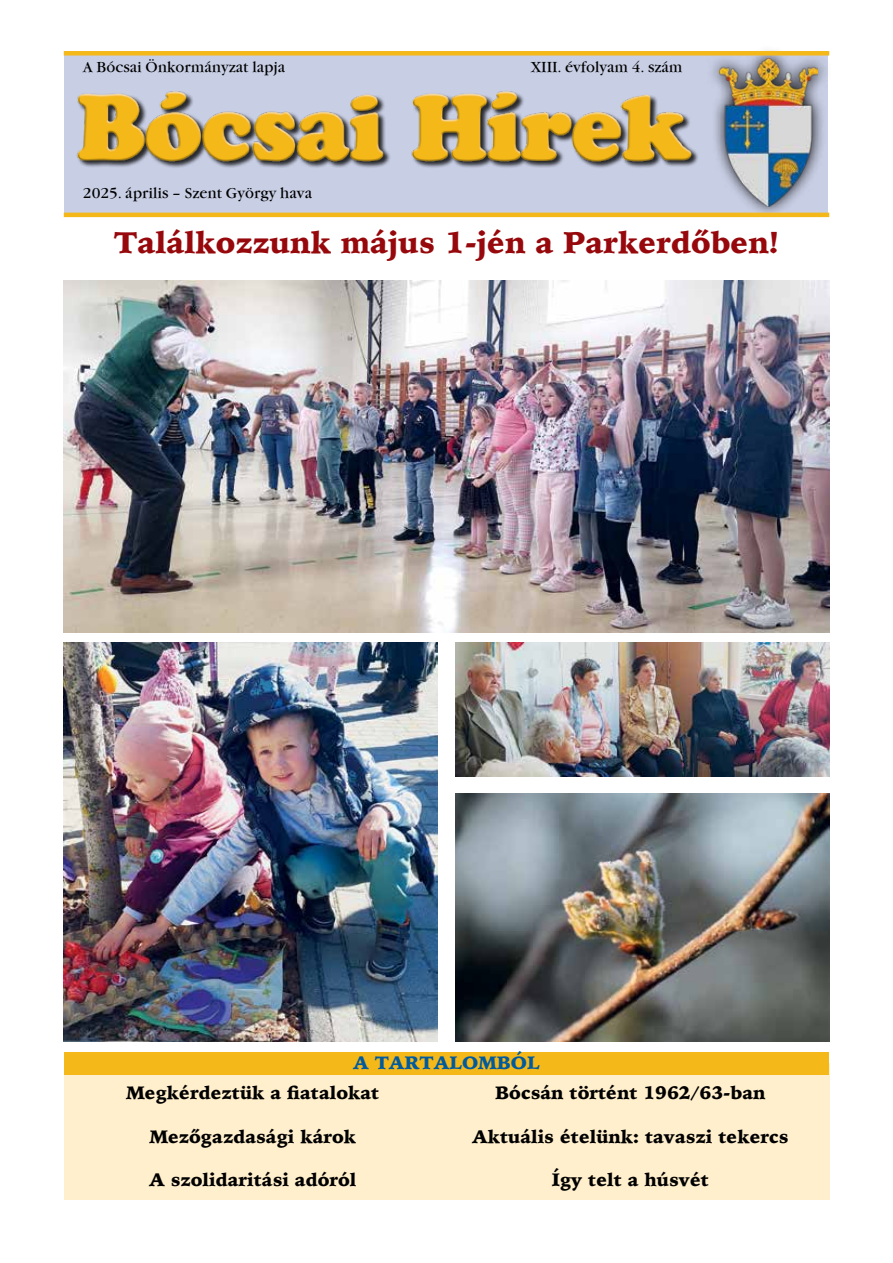
<style>
.page{position:relative;width:893px;height:1263px;background:#fff}
.page>*{position:absolute;margin:0;border:0;box-sizing:border-box;transform-origin:0 0}
.t1{font:30px "Iowan OS Blk PFL";color:#96080b}
.t2{font:18px "Iowan OS Blk PFL";color:#000}
.t3{font:18px "Iowan OS Blk PFL";color:#005a9e}
.t4{font:15px "Garamond PFL";color:#000}
</style>
<div class="page">
<div style="left:65px;top:51px;width:763px;height:162px;background:#c8cee4"></div>
<svg style="left:706px;top:50px;width:124px;height:168px"></svg>
<img style="left:720px;top:59px;width:97px;height:147px">
<div style="left:64px;top:51px;width:765px;height:5px;background:#f5b819"></div>
<hr style="left:64px;top:213px;width:765px;height:4px;background:#f5b819">
<img style="left:76px;top:91px;width:622px;height:77px">
<div style="left:64px;top:1063px;width:765px;height:136px;background:#ffefcc"></div>
<div style="left:64px;top:1052px;width:765px;height:22px;background:#f5b819"></div>
<img style="left:64px;top:281px;width:765px;height:352px">
<img style="left:455px;top:793px;width:374px;height:249px">
<img style="left:64px;top:642px;width:373px;height:400px">
<img style="left:455px;top:642px;width:374px;height:135px">
<p class="t4" style="left:83px;top:58px;width:204px">A Bócsai Önkormányzat lapja</p>
<p class="t4" style="left:83px;top:184px;width:231px">2025. április – Szent György hava</p>
<p class="t4" style="left:531px;top:58px;width:153px">XIII. évfolyam 4. szám</p>
<h1 class="t1" style="left:114px;top:221px;width:667px">Találkozzunk május 1-jén a Parkerdőben!</h1>
<p class="t3" style="left:353px;top:1050px;width:188px">A TARTALOMBÓL</p>
<p class="t2" style="left:126px;top:1080px;width:255px">Megkérdeztük a fiatalokat</p>
<p class="t2" style="left:149px;top:1123px;width:208px">Mezőgazdasági károk</p>
<p class="t2" style="left:149px;top:1167px;width:209px">A szolidaritási adóról</p>
<p class="t2" style="left:495px;top:1080px;width:272px">Bócsán történt 1962/63-ban</p>
<p class="t2" style="left:472px;top:1123px;width:318px">Aktuális ételünk: tavaszi tekercs</p>
<p class="t2" style="left:552px;top:1167px;width:159px">Így telt a húsvét</p>
</div>
